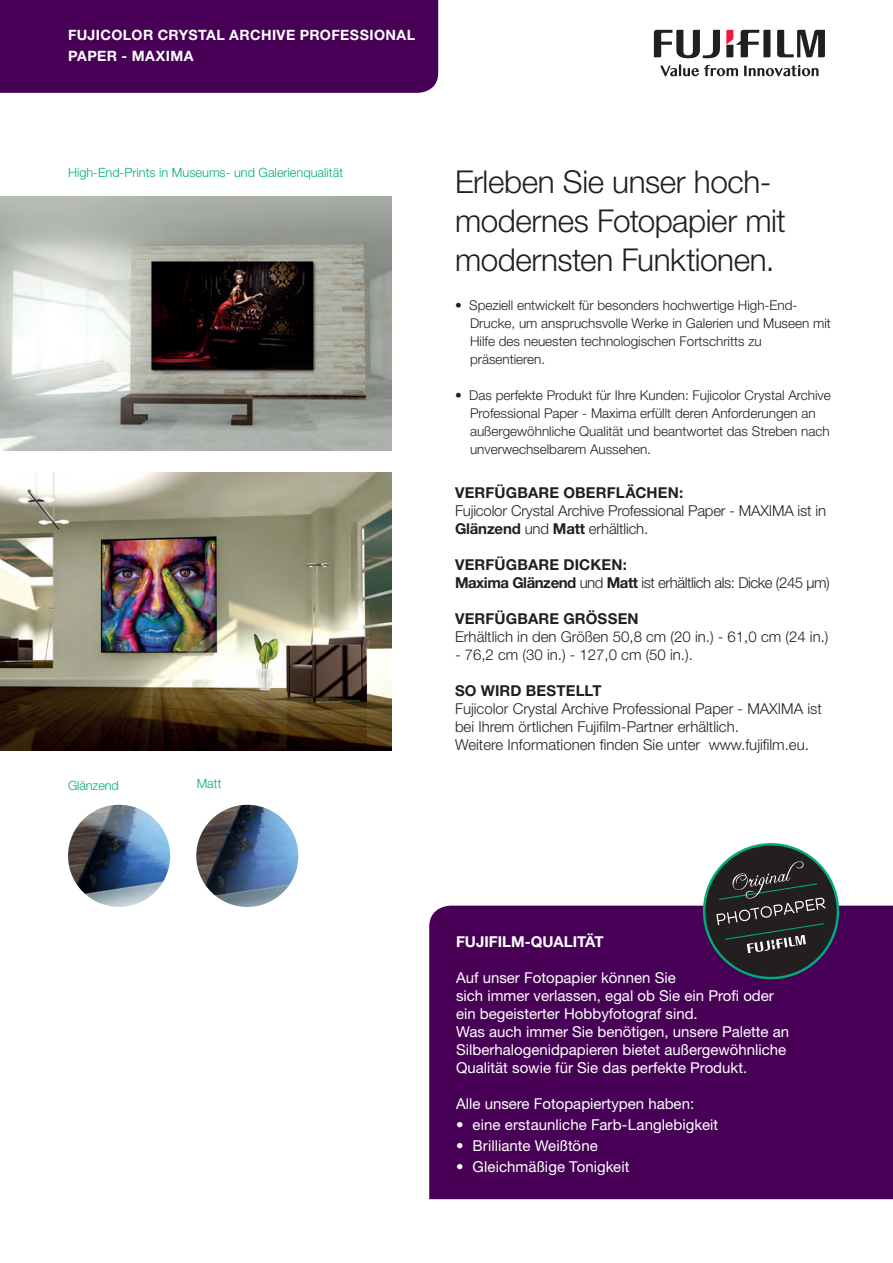
<style>
.page{position:relative;width:893px;height:1263px;background:#fff}
.page>*{position:absolute;margin:0;border:0;box-sizing:border-box;transform-origin:0 0}
.t1{font:300 31.5px/39px "Helvetica Neue LT Pro";letter-spacing:-.015em;color:#231f20}
.t2{font:15px/18px "Helvetica Neue LT Pro";color:#fff}
.t3{font:300 15px/18px "Helvetica Neue LT Pro";color:#231f20}
.t4{font:700 15px/18px "Helvetica Neue LT Pro";letter-spacing:.01em;color:#231f20}
.t5{font:700 15px "Helvetica Neue LT Pro";color:#fff}
.t6{font:700 14.25px/21px "Helvetica Neue LT Pro";letter-spacing:.03em;color:#fff}
.t7{font:300 13.5px/18px "Helvetica Neue LT Pro";color:#231f20}
.t8{font:300 12.75px "Helvetica Neue LT Pro";color:#00ac7c}
.s1{font-weight:700}
.s2{font-weight:300}
</style>
<div class="page">
<img style="left:68px;top:805px;width:102px;height:102px;border-radius:51px">
<img style="left:196px;top:805px;width:102px;height:102px;border-radius:51px">
<div style="left:429px;top:906px;width:464px;height:293px;background:#470055"></div>
<svg style="left:699px;top:843px;width:144px;height:140px;background:#4a4852"></svg>
<svg style="left:654px;top:30px;width:171px;height:46px"></svg>
<img style="left:0;top:197px;width:391px;height:254px">
<img style="left:0;top:472px;width:391px;height:278px">
<div style="left:0;top:0;width:439px;height:93px;background:#470055"></div>
<p class="t6" style="left:68px;top:24px;width:349px">FUJICOLOR CRYSTAL ARCHIVE PROFESSIONAL<br>PAPER - MAXIMA</p>
<p class="t8" style="left:68px;top:165px;width:277px">High-End-Prints in Museums- und Galerienqualität</p>
<p class="t8" style="left:68px;top:778px;width:52px">Glänzend</p>
<p class="t8" style="left:197px;top:776px;width:26px">Matt</p>
<h1 class="t1" style="left:455px;top:161px;width:332px">Erleben Sie unser hoch&shy;modernes Fotopapier mit modernsten Funktionen.</h1>
<p class="t7" style="left:470px;top:296px;width:362px;text-indent:-15px">• Speziell entwickelt für besonders hochwertige High-End-Drucke, um anspruchsvolle Werke in Galerien und Museen mit Hilfe des neuesten technologischen Fortschritts zu präsentieren.</p>
<p class="t7" style="left:470px;top:386px;width:362px;text-indent:-15px">• Das perfekte Produkt für Ihre Kunden: Fujicolor Crystal Archive Professional Paper - Maxima erfüllt deren Anforderungen an außergewöhnliche Qualität und beantwortet das Streben nach unverwechselbarem Aussehen.</p>
<p class="t4" style="left:455px;top:484px;width:230px">VERFÜGBARE OBERFLÄCHEN:</p>
<p class="t3" style="left:455px;top:502px;width:373px">Fujicolor Crystal Archive Professional Paper - MAXIMA ist in<br><span class="s1">Glänzend</span> und <span class="s1">Matt</span> erhältlich.</p>
<p class="t4" style="left:455px;top:556px;width:376px">VERFÜGBARE DICKEN:<br>Maxima Glänzend <span class="s2">und</span> Matt <span class="s2">ist erhältlich als: Dicke (245 μm)</span></p>
<p class="t4" style="left:455px;top:610px;width:185px">VERFÜGBARE GRÖSSEN</p>
<p class="t3" style="left:455px;top:628px;width:375px">Erhältlich in den Größen 50,8 cm (20 in.) - 61,0 cm (24 in.)</p>
<p class="t3" style="left:455px;top:646px;width:239px">- 76,2 cm (30 in.) - 127,0 cm (50 in.).</p>
<p class="t4" style="left:455px;top:682px;width:148px">SO WIRD BESTELLT</p>
<p class="t3" style="left:455px;top:700px;width:368px">Fujicolor Crystal Archive Professional Paper - MAXIMA ist bei Ihrem örtlichen Fujifilm-Partner erhältlich.<br>Weitere Informationen finden Sie unter www.fujifilm.eu.</p>
<p class="t5" style="left:456px;top:933px;width:149px">FUJIFILM-QUALITÄT</p>
<p class="t2" style="left:456px;top:969px;width:335px">Auf unser Fotopapier können Sie<br>sich immer verlassen, egal ob Sie ein Profi oder ein begeisterter Hobbyfotograf sind.<br>Was auch immer Sie benötigen, unsere Palette an Silberhalogenidpapieren bietet außergewöhnliche Qualität sowie für Sie das perfekte Produkt.</p>
<p class="t2" style="left:456px;top:1095px;width:240px">Alle unsere Fotopapiertypen haben:</p>
<p class="t2" style="left:456px;top:1116px;width:264px">• eine erstaunliche Farb-Langlebigkeit</p>
<p class="t2" style="left:456px;top:1137px;width:143px">• Brilliante Weißtöne</p>
<p class="t2" style="left:456px;top:1158px;width:175px">• Gleichmäßige Tonigkeit</p>
</div>
